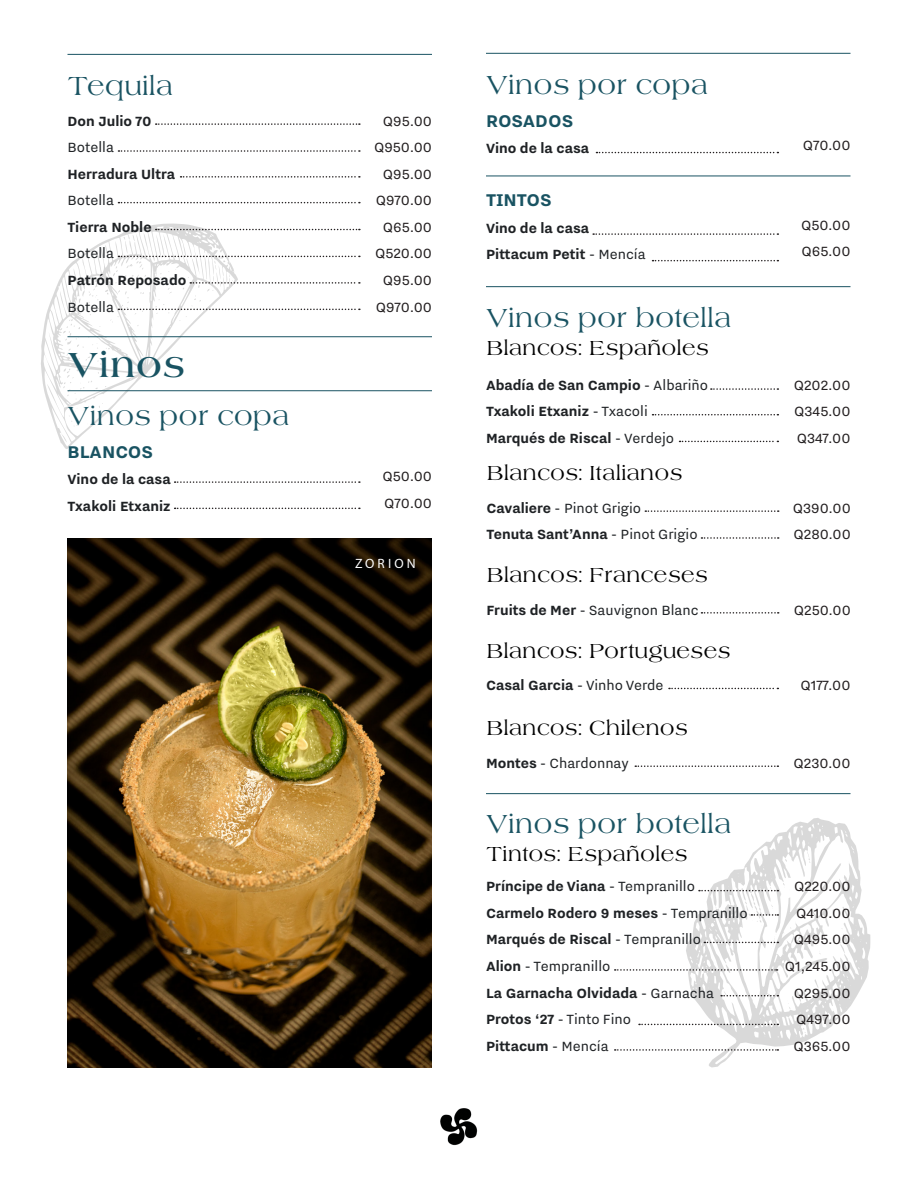
<style>
.page{position:relative;width:918px;height:1188px;background:#fff}
.page>*{position:absolute;margin:0;border:0;box-sizing:border-box;transform-origin:0 0}
.t1{font:700 36px "Americana TOT";color:#195362}
.t2{font:27px "Americana TOT";color:#195362}
.t3{font:21px "Americana TOT";color:#000001}
.t4{font:700 21px "Nitti Grotesk";letter-spacing:-.005em;color:#195362}
.t5{font:700 16.5px "Nitti Grotesk";color:#1f2225}
.t6{font:16.5px "Nitti Grotesk";color:#231f20}
.t7{font:16.5px "Nitti Grotesk";color:#1f2225}
.t8{font:13.5px "Myriad Pro";letter-spacing:.23em;color:#fff}
.s1{font-weight:400}
.s2{font-weight:700}
</style>
<div class="page">
<img style="left:438px;top:1106px;width:42px;height:42px;border-radius:21px">
<img style="left:68px;top:539px;width:364px;height:528px">
<svg style="left:686px;top:818px;width:184px;height:249px"></svg>
<svg style="left:796px;top:990px;width:5px;height:12px"></svg>
<svg style="left:812px;top:979px;width:6px;height:15px"></svg>
<svg style="left:840px;top:942px;width:5px;height:12px"></svg>
<svg style="left:842px;top:928px;width:2px;height:6px"></svg>
<svg style="left:830px;top:909px;width:4px;height:8px"></svg>
<svg style="left:788px;top:1001px;width:2px;height:9px"></svg>
<svg style="left:817px;top:945px;width:3px;height:9px"></svg>
<svg style="left:807px;top:851px;width:3px;height:12px"></svg>
<svg style="left:801px;top:1025px;width:5px;height:9px"></svg>
<svg style="left:773px;top:1009px;width:7px;height:3px"></svg>
<svg style="left:41px;top:223px;width:197px;height:226px"></svg>
<svg style="left:175px;top:481px;width:185px;height:2px"></svg>
<svg style="left:175px;top:508px;width:185px;height:1px"></svg>
<hr style="left:68px;top:390px;width:364px;height:1px;background:#195362">
<hr style="left:68px;top:336px;width:364px;height:1px;background:#195362">
<hr style="left:486px;top:286px;width:364px;height:1px;background:#195362">
<svg style="left:711px;top:388px;width:67px;height:2px"></svg>
<svg style="left:653px;top:414px;width:125px;height:1px"></svg>
<svg style="left:680px;top:441px;width:98px;height:1px"></svg>
<svg style="left:645px;top:510px;width:134px;height:2px"></svg>
<svg style="left:701px;top:612px;width:78px;height:2px"></svg>
<svg style="left:669px;top:688px;width:109px;height:1px"></svg>
<svg style="left:635px;top:765px;width:143px;height:2px"></svg>
<svg style="left:699px;top:882px;width:97px;height:74px"></svg>
<svg style="left:615px;top:964px;width:163px;height:9px"></svg>
<svg style="left:721px;top:991px;width:57px;height:6px"></svg>
<svg style="left:639px;top:1024px;width:139px;height:1px"></svg>
<svg style="left:615px;top:1049px;width:163px;height:2px"></svg>
<svg style="left:156px;top:123px;width:204px;height:2px"></svg>
<svg style="left:118px;top:150px;width:242px;height:2px"></svg>
<hr style="left:68px;top:54px;width:364px;height:1px;background:#195362">
<svg style="left:181px;top:176px;width:179px;height:2px"></svg>
<svg style="left:118px;top:202px;width:242px;height:1px"></svg>
<svg style="left:56px;top:229px;width:304px;height:197px"></svg>
<hr style="left:486px;top:793px;width:364px;height:1px;background:#195362">
<svg style="left:701px;top:537px;width:78px;height:2px"></svg>
<svg style="left:596px;top:152px;width:182px;height:1px"></svg>
<hr style="left:486px;top:176px;width:364px;height:1px;background:#195362">
<svg style="left:593px;top:233px;width:185px;height:2px"></svg>
<svg style="left:653px;top:260px;width:125px;height:1px"></svg>
<hr style="left:486px;top:53px;width:364px;height:1px;background:#195362">
<p class="t2" style="left:68px;top:70px;width:107px">Tequila</p>
<p class="t5" style="left:68px;top:112px;width:86px">Don Julio 70</p>
<p class="t7" style="left:68px;top:138px;width:48px">Botella</p>
<p class="t5" style="left:68px;top:165px;width:109px">Herradura Ultra</p>
<p class="t7" style="left:68px;top:191px;width:48px">Botella</p>
<p class="t5" style="left:68px;top:218px;width:86px">Tierra Noble</p>
<p class="t7" style="left:68px;top:244px;width:48px">Botella</p>
<p class="t5" style="left:68px;top:271px;width:120px">Patrón Reposado</p>
<p class="t7" style="left:68px;top:297px;width:48px">Botella</p>
<p class="t1" style="left:68px;top:343px;width:119px">Vinos</p>
<p class="t2" style="left:68px;top:400px;width:224px">Vinos por copa</p>
<p class="t4" style="left:68px;top:440px;width:87px">BLANCOS</p>
<p class="t5" style="left:68px;top:470px;width:105px">Vino de la casa</p>
<p class="t5" style="left:68px;top:497px;width:105px">Txakoli Etxaniz</p>
<p class="t6" style="left:383px;top:112px;width:51px">Q95.00</p>
<p class="t6" style="left:374px;top:138px;width:59px">Q950.00</p>
<p class="t6" style="left:383px;top:165px;width:51px">Q95.00</p>
<p class="t6" style="left:376px;top:191px;width:58px">Q970.00</p>
<p class="t6" style="left:383px;top:218px;width:51px">Q65.00</p>
<p class="t6" style="left:375px;top:244px;width:58px">Q520.00</p>
<p class="t6" style="left:383px;top:271px;width:51px">Q95.00</p>
<p class="t6" style="left:376px;top:297px;width:58px">Q970.00</p>
<p class="t6" style="left:383px;top:467px;width:51px">Q50.00</p>
<p class="t6" style="left:384px;top:493px;width:49px">Q70.00</p>
<p class="t8" style="left:355px;top:556px;width:62px">ZORION</p>
<p class="t2" style="left:486px;top:69px;width:224px">Vinos por copa</p>
<p class="t4" style="left:486px;top:109px;width:89px">ROSADOS</p>
<p class="t5" style="left:486px;top:139px;width:105px">Vino de la casa</p>
<p class="t4" style="left:486px;top:188px;width:67px">TINTOS</p>
<p class="t5" style="left:486px;top:219px;width:105px">Vino de la casa</p>
<p class="t5" style="left:486px;top:245px;width:161px">Pittacum Petit <span class="s1">- Mencía</span></p>
<p class="t2" style="left:486px;top:302px;width:247px">Vinos por botella</p>
<p class="t3" style="left:486px;top:336px;width:225px">Blancos: Españoles</p>
<p class="t5" style="left:486px;top:375px;width:224px">Abadía de San Campio <span class="s1">- Albariño</span></p>
<p class="t5" style="left:486px;top:402px;width:163px">Txakoli Etxaniz <span class="s1">- Txacoli</span></p>
<p class="t5" style="left:486px;top:429px;width:190px">Marqués de Riscal <span class="s1">- Verdejo</span></p>
<p class="t3" style="left:486px;top:461px;width:198px">Blancos: Italianos</p>
<p class="t7" style="left:486px;top:499px;width:156px"><span class="s2">Cavaliere</span> - Pinot Grigio</p>
<p class="t5" style="left:486px;top:525px;width:213px">Tenuta Sant’Anna <span class="s1">- Pinot Grigio</span></p>
<p class="t6" style="left:803px;top:136px;width:49px">Q70.00</p>
<p class="t6" style="left:801px;top:215px;width:51px">Q50.00</p>
<p class="t6" style="left:801px;top:242px;width:51px">Q65.00</p>
<p class="t6" style="left:794px;top:375px;width:58px">Q202.00</p>
<p class="t6" style="left:794px;top:402px;width:58px">Q345.00</p>
<p class="t6" style="left:797px;top:429px;width:55px">Q347.00</p>
<p class="t6" style="left:793px;top:499px;width:60px">Q390.00</p>
<p class="t6" style="left:794px;top:525px;width:59px">Q280.00</p>
<p class="t3" style="left:486px;top:563px;width:223px">Blancos: Franceses</p>
<p class="t7" style="left:486px;top:600px;width:214px"><span class="s2">Fruits de Mer</span> - Sauvignon Blanc</p>
<p class="t6" style="left:794px;top:600px;width:58px">Q250.00</p>
<p class="t3" style="left:486px;top:638px;width:246px">Blancos: Portugueses</p>
<p class="t5" style="left:486px;top:676px;width:179px">Casal Garcia <span class="s1">- Vinho Verde</span></p>
<p class="t6" style="left:801px;top:676px;width:51px">Q177.00</p>
<p class="t3" style="left:486px;top:716px;width:203px">Blancos: Chilenos</p>
<p class="t7" style="left:486px;top:754px;width:144px"><span class="s2">Montes</span> - Chardonnay</p>
<p class="t6" style="left:794px;top:754px;width:59px">Q230.00</p>
<p class="t2" style="left:486px;top:808px;width:247px">Vinos por botella</p>
<p class="t3" style="left:486px;top:841px;width:203px">Tintos: Españoles</p>
<p class="t5" style="left:486px;top:877px;width:210px">Príncipe de Viana <span class="s1">- Tempranillo</span></p>
<p class="t5" style="left:486px;top:904px;width:263px">Carmelo Rodero 9 meses <span class="s1">- Tempranillo</span></p>
<p class="t5" style="left:486px;top:930px;width:217px">Marqués de Riscal <span class="s1">- Tempranillo</span></p>
<p class="t7" style="left:486px;top:957px;width:126px"><span class="s2">Alion</span> - Tempranillo</p>
<p class="t5" style="left:486px;top:983px;width:229px">La Garnacha Olvidada <span class="s1">- Garnacha</span></p>
<p class="t7" style="left:486px;top:1010px;width:147px"><span class="s2">Protos ‘27</span> - Tinto Fino</p>
<p class="t5" style="left:486px;top:1036px;width:124px">Pittacum <span class="s1">- Mencía</span></p>
<p class="t6" style="left:794px;top:877px;width:58px">Q220.00</p>
<p class="t6" style="left:796px;top:904px;width:56px">Q410.00</p>
<p class="t6" style="left:794px;top:930px;width:58px">Q495.00</p>
<p class="t6" style="left:785px;top:957px;width:67px">Q1,245.00</p>
<p class="t6" style="left:794px;top:983px;width:58px">Q295.00</p>
<p class="t6" style="left:796px;top:1010px;width:56px">Q497.00</p>
<p class="t6" style="left:793px;top:1036px;width:59px">Q365.00</p>
</div>
